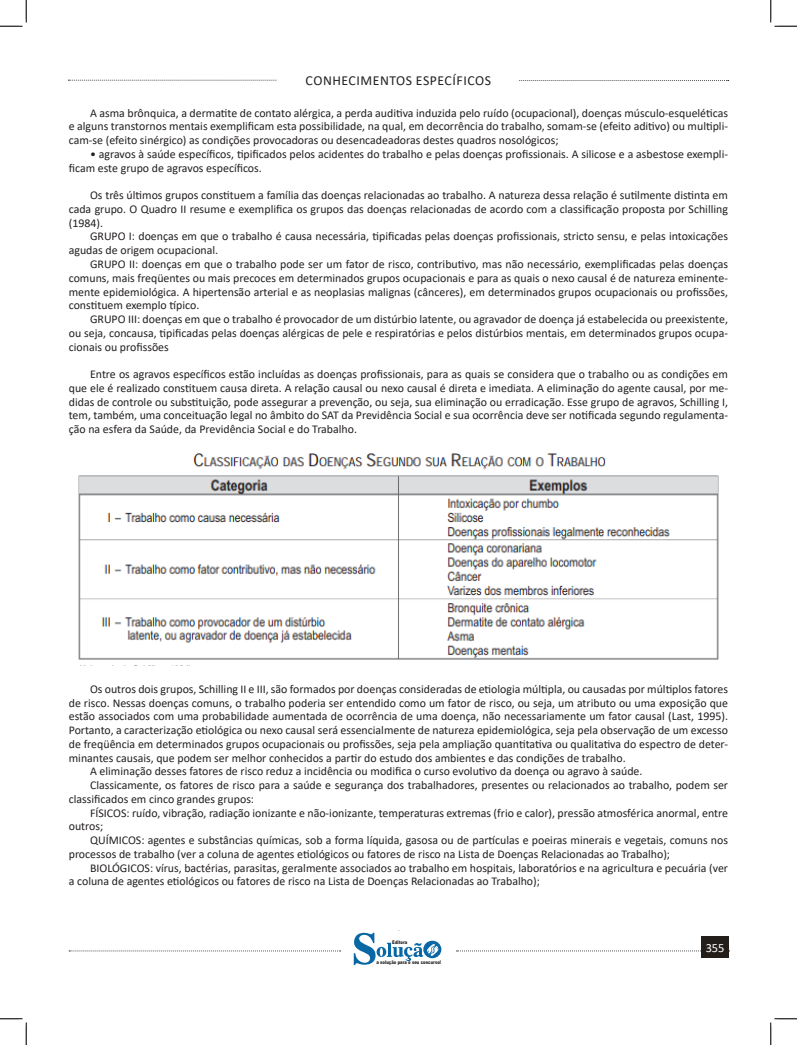
<style>
.page{position:relative;width:797px;height:1045px;background:#fff}
.page>*{position:absolute;margin:0;border:0;box-sizing:border-box;transform-origin:0 0}
.t1{font:13.75px "Calibri";letter-spacing:.04em;color:#231f20}
.t2{font:12.5px "Calibri";color:#fff}
.t3{font:11.88px/13.8px "Calibri";color:#231f20;text-align:justify}
.t4{font:900 5px "Arial";color:#231f20;scale:.76 1}
</style>
<div class="page">
<svg style="left:69px;top:950px;width:271px;height:1px"></svg>
<svg style="left:68px;top:80px;width:209px;height:1px"></svg>
<svg style="left:519px;top:80px;width:209px;height:1px"></svg>
<svg style="left:456px;top:950px;width:245px;height:1px"></svg>
<div style="left:701px;top:936px;width:28px;height:22px;background:#241e1b"></div>
<svg style="left:354px;top:930px;width:87px;height:35px"></svg>
<img style="left:78px;top:453px;width:641px;height:207px">
<svg style="left:0;top:0;width:27px;height:27px"></svg>
<svg style="left:0;top:1018px;width:27px;height:27px"></svg>
<svg style="left:770px;top:0;width:27px;height:27px"></svg>
<svg style="left:770px;top:1018px;width:27px;height:27px"></svg>
<p class="t1" style="left:305px;top:71px;width:187px">CONHECIMENTOS ESPECÍFICOS</p>
<p class="t3" style="left:69px;top:106px;width:660px;text-indent:21px">A asma brônquica, a dermatite de contato alérgica, a perda auditiva induzida pelo ruído (ocupacional), doenças músculo-esqueléticas e alguns transtornos mentais exemplificam esta possibilidade, na qual, em decorrência do trabalho, somam-se (efeito aditivo) ou multipli&shy;cam-se (efeito sinérgico) as condições provocadoras ou desencadeadoras destes quadros nosológicos;</p>
<p class="t3" style="left:69px;top:147px;width:660px;text-indent:21px">• agravos à saúde específicos, tipificados pelos acidentes do trabalho e pelas doenças profissionais. A silicose e a asbestose exempli&shy;ficam este grupo de agravos específicos.</p>
<p class="t3" style="left:69px;top:188px;width:660px;text-indent:21px">Os três últimos grupos constituem a família das doenças relacionadas ao trabalho. A natureza dessa relação é sutilmente distinta em cada grupo. O Quadro II resume e exemplifica os grupos das doenças relacionadas de acordo com a classificação proposta por Schilling (1984).</p>
<p class="t3" style="left:69px;top:229px;width:660px;text-indent:21px">GRUPO I: doenças em que o trabalho é causa necessária, tipificadas pelas doenças profissionais, stricto sensu, e pelas intoxicações agudas de origem ocupacional.</p>
<p class="t3" style="left:69px;top:257px;width:660px;text-indent:21px">GRUPO II: doenças em que o trabalho pode ser um fator de risco, contributivo, mas não necessário, exemplificadas pelas doenças comuns, mais freqüentes ou mais precoces em determinados grupos ocupacionais e para as quais o nexo causal é de natureza eminente&shy;mente epidemiológica. A hipertensão arterial e as neoplasias malignas (cânceres), em determinados grupos ocupacionais ou profissões, constituem exemplo típico.</p>
<p class="t3" style="left:69px;top:312px;width:660px;text-indent:21px">GRUPO III: doenças em que o trabalho é provocador de um distúrbio latente, ou agravador de doença já estabelecida ou preexistente, ou seja, concausa, tipificadas pelas doenças alérgicas de pele e respiratórias e pelos distúrbios mentais, em determinados grupos ocupa&shy;cionais ou profissões</p>
<p class="t3" style="left:69px;top:367px;width:660px;text-indent:21px">Entre os agravos específicos estão incluídas as doenças profissionais, para as quais se considera que o trabalho ou as condições em que ele é realizado constituem causa direta. A relação causal ou nexo causal é direta e imediata. A eliminação do agente causal, por me&shy;didas de controle ou substituição, pode assegurar a prevenção, ou seja, sua eliminação ou erradicação. Esse grupo de agravos, Schilling I, tem, também, uma conceituação legal no âmbito do SAT da Previdência Social e sua ocorrência deve ser notificada segundo regulamenta&shy;ção na esfera da Saúde, da Previdência Social e do Trabalho.</p>
<p class="t3" style="left:69px;top:682px;width:660px;text-indent:21px">Os outros dois grupos, Schilling II e III, são formados por doenças consideradas de etiologia múltipla, ou causadas por múltiplos fatores de risco. Nessas doenças comuns, o trabalho poderia ser entendido como um fator de risco, ou seja, um atributo ou uma exposição que estão associados com uma probabilidade aumentada de ocorrência de uma doença, não necessariamente um fator causal (Last, 1995).<br>Portanto, a caracterização etiológica ou nexo causal será essencialmente de natureza epidemiológica, seja pela observação de um excesso de freqüência em determinados grupos ocupacionais ou profissões, seja pela ampliação quantitativa ou qualitativa do espectro de deter&shy;minantes causais, que podem ser melhor conhecidos a partir do estudo dos ambientes e das condições de trabalho.</p>
<p class="t3" style="left:90px;top:764px;width:554px">A eliminação desses fatores de risco reduz a incidência ou modifica o curso evolutivo da doença ou agravo à saúde.</p>
<p class="t3" style="left:69px;top:778px;width:660px;text-indent:21px">Classicamente, os fatores de risco para a saúde e segurança dos trabalhadores, presentes ou relacionados ao trabalho, podem ser classificados em cinco grandes grupos:</p>
<p class="t3" style="left:69px;top:805px;width:660px;text-indent:21px">FÍSICOS: ruído, vibração, radiação ionizante e não-ionizante, temperaturas extremas (frio e calor), pressão atmosférica anormal, entre outros;</p>
<p class="t3" style="left:69px;top:833px;width:660px;text-indent:21px">QUÍMICOS: agentes e substâncias químicas, sob a forma líquida, gasosa ou de partículas e poeiras minerais e vegetais, comuns nos processos de trabalho (ver a coluna de agentes etiológicos ou fatores de risco na Lista de Doenças Relacionadas ao Trabalho);</p>
<p class="t3" style="left:69px;top:860px;width:660px;text-indent:21px">BIOLÓGICOS: vírus, bactérias, parasitas, geralmente associados ao trabalho em hospitais, laboratórios e na agricultura e pecuária (ver a coluna de agentes etiológicos ou fatores de risco na Lista de Doenças Relacionadas ao Trabalho);</p>
<p class="t4" style="left:392px;top:939px;width:21px">Editora</p>
<p class="t4" style="left:376px;top:959px;width:86px">a solução para o seu concurso!</p>
<p class="t2" style="left:706px;top:939px;width:20px">355</p>
</div>
